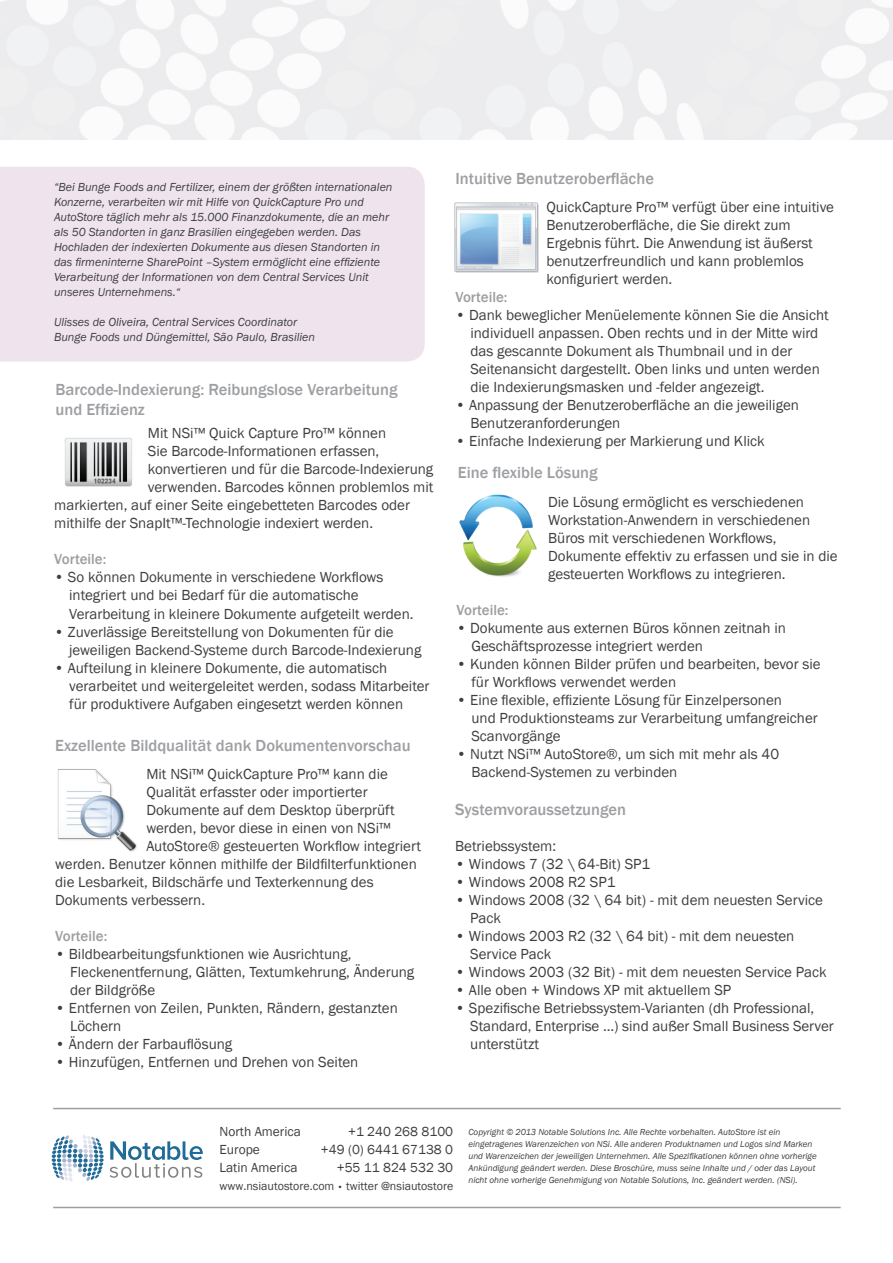
<style>
.page{position:relative;width:893px;height:1263px;background:#fff}
.page>*{position:absolute;margin:0;border:0;box-sizing:border-box;transform-origin:0 0}
.t1{font:500 16.5px/19.8px "Franklin Gothic";color:#9d9fa2}
.t2{font:15px/18px "Franklin Gothic";color:#3e3e3f}
.t3{font:500 15px "Franklin Gothic";color:#9d9fa2}
.t4{font:13.5px "Franklin Gothic";color:#3e3e3f}
.t5{font:italic 12px/15px "Franklin Gothic";color:#3e3e3f}
.t6{font:12px "Franklin Gothic";color:#3e3e3f}
.t7{font:italic 9px/12px "Franklin Gothic";color:#3e3e3f}
.s1{font-size:9px}
</style>
<div class="page">
<div style="left:0;top:167px;width:425px;height:195px;background:#efe4ee"></div>
<hr style="left:53px;top:1108px;width:788px;height:1px;background:#9d9fa2">
<hr style="left:53px;top:1207px;width:788px;height:1px;background:#9d9fa2">
<img style="left:57px;top:769px;width:80px;height:83px">
<img style="left:454px;top:202px;width:84px;height:70px">
<img style="left:64px;top:438px;width:68px;height:49px">
<img style="left:459px;top:494px;width:78px;height:83px">
<svg style="left:110px;top:1141px;width:93px;height:37px"></svg>
<svg style="left:52px;top:1135px;width:52px;height:46px"></svg>
<p class="t5" style="left:54px;top:179px;width:340px">“Bei Bunge Foods and Fertilizer, einem der größten internationalen Konzerne, verarbeiten wir mit Hilfe von QuickCapture Pro und AutoStore täglich mehr als 15.000 Finanzdokumente, die an mehr als 50 Standorten in ganz Brasilien eingegeben werden. Das Hochladen der indexierten Dokumente aus diesen Standorten in das firmeninterne SharePoint –System ermöglicht eine effiziente Verarbeitung der Informationen von dem Central Services Unit unseres Unternehmens.“</p>
<p class="t5" style="left:54px;top:314px;width:263px">Ulisses de Oliveira, Central Services Coordinator<br>Bunge Foods und Düngemittel, São Paulo, Brasilien</p>
<p class="t1" style="left:56px;top:379px;width:343px">Barcode-Indexierung: Reibungslose Verarbeitung und Effizienz</p>
<p class="t2" style="left:148px;top:425px;width:240px">Mit NSi™ Quick Capture Pro™ können</p>
<p class="t2" style="left:148px;top:443px;width:233px">Sie Barcode-Informationen erfassen,</p>
<p class="t2" style="left:148px;top:461px;width:287px">konvertieren und für die Barcode-Indexierung</p>
<p class="t2" style="left:148px;top:479px;width:287px">verwenden. Barcodes können problemlos mit</p>
<p class="t2" style="left:54px;top:497px;width:357px">markierten, auf einer Seite eingebetteten Barcodes oder</p>
<p class="t2" style="left:54px;top:515px;width:320px">mithilfe der SnapIt™-Technologie indexiert werden.</p>
<p class="t3" style="left:54px;top:550px;width:54px">Vorteile:</p>
<p class="t2" style="left:69px;top:569px;width:346px;text-indent:-15px">• So können Dokumente in verschiedene Workflows integriert und bei Bedarf für die automatische<br>Verarbeitung in kleinere Dokumente aufgeteilt werden.</p>
<p class="t2" style="left:69px;top:623px;width:354px;text-indent:-15px">• Zuverlässige Bereitstellung von Dokumenten für die jeweiligen Backend-Systeme durch Barcode-Indexierung</p>
<p class="t2" style="left:69px;top:659px;width:362px;text-indent:-15px">• Aufteilung in kleinere Dokumente, die automatisch verarbeitet und weitergeleitet werden, sodass Mitarbeiter für produktivere Aufgaben eingesetzt werden können</p>
<p class="t1" style="left:55px;top:736px;width:357px">Exzellente Bildqualität dank Dokumentenvorschau</p>
<p class="t2" style="left:146px;top:765px;width:243px">Mit NSi™ QuickCapture Pro™ kann die</p>
<p class="t2" style="left:146px;top:783px;width:223px">Qualität erfasster oder importierter</p>
<p class="t2" style="left:146px;top:801px;width:250px">Dokumente auf dem Desktop überprüft</p>
<p class="t2" style="left:146px;top:819px;width:246px">werden, bevor diese in einen von NSi™</p>
<p class="t2" style="left:146px;top:837px;width:276px">AutoStore® gesteuerten Workflow integriert</p>
<p class="t2" style="left:55px;top:855px;width:363px">werden. Benutzer können mithilfe der Bildfilterfunktionen</p>
<p class="t2" style="left:55px;top:873px;width:320px">die Lesbarkeit, Bildschärfe und Texterkennung des</p>
<p class="t2" style="left:55px;top:891px;width:151px">Dokuments verbessern.</p>
<p class="t3" style="left:55px;top:926px;width:54px">Vorteile:</p>
<p class="t2" style="left:70px;top:945px;width:346px;text-indent:-15px">• Bildbearbeitungsfunktionen wie Ausrichtung,<br>Fleckenentfernung, Glätten, Textumkehrung, Änderung der Bildgröße</p>
<p class="t2" style="left:70px;top:999px;width:329px;text-indent:-15px">• Entfernen von Zeilen, Punkten, Rändern, gestanzten<br>Löchern</p>
<p class="t2" style="left:55px;top:1035px;width:179px">• Ändern der Farbauflösung</p>
<p class="t2" style="left:55px;top:1053px;width:305px">• Hinzufügen, Entfernen und Drehen von Seiten</p>
<p class="t1" style="left:455px;top:169px;width:200px">Intuitive Benutzeroberfläche</p>
<p class="t2" style="left:546px;top:198px;width:289px">QuickCapture Pro™ verfügt über eine intuitive Benutzeroberfläche, die Sie direkt zum Ergebnis führt. Die Anwendung ist äußerst benutzerfreundlich und kann problemlos konfiguriert werden.</p>
<p class="t3" style="left:455px;top:287px;width:54px">Vorteile:</p>
<p class="t2" style="left:470px;top:306px;width:360px;text-indent:-15px">• Dank beweglicher Menüelemente können Sie die Ansicht individuell anpassen. Oben rechts und in der Mitte wird das gescannte Dokument als Thumbnail und in der Seitenansicht dargestellt. Oben links und unten werden die Indexierungsmasken und -felder angezeigt.</p>
<p class="t2" style="left:470px;top:396px;width:330px;text-indent:-15px">• Anpassung der Benutzeroberfläche an die jeweiligen<br>Benutzeranforderungen</p>
<p class="t2" style="left:455px;top:432px;width:311px">• Einfache Indexierung per Markierung und Klick</p>
<p class="t1" style="left:458px;top:463px;width:141px">Eine flexible Lösung</p>
<p class="t2" style="left:548px;top:493px;width:291px">Die Lösung ermöglicht es verschiedenen Workstation-Anwendern in verschiedenen Büros mit verschiedenen Workflows, Dokumente effektiv zu erfassen und sie in die gesteuerten Workflows zu integrieren.</p>
<p class="t3" style="left:456px;top:601px;width:54px">Vorteile:</p>
<p class="t2" style="left:471px;top:619px;width:316px;text-indent:-15px">• Dokumente aus externen Büros können zeitnah in<br>Geschäftsprozesse integriert werden</p>
<p class="t2" style="left:471px;top:655px;width:351px;text-indent:-15px">• Kunden können Bilder prüfen und bearbeiten, bevor sie für Workflows verwendet werden</p>
<p class="t2" style="left:471px;top:691px;width:348px;text-indent:-15px">• Eine flexible, effiziente Lösung für Einzelpersonen<br>und Produktionsteams zur Verarbeitung umfangreicher<br>Scanvorgänge</p>
<p class="t2" style="left:471px;top:745px;width:309px;text-indent:-15px">• Nutzt NSi™ AutoStore®, um sich mit mehr als 40<br>Backend-Systemen zu verbinden</p>
<p class="t1" style="left:455px;top:800px;width:173px">Systemvoraussetzungen</p>
<p class="t2" style="left:455px;top:837px;width:102px">Betriebssystem:</p>
<p class="t2" style="left:455px;top:855px;width:197px">• Windows 7 (32 \ 64-Bit) SP1</p>
<p class="t2" style="left:455px;top:873px;width:162px">• Windows 2008 R2 SP1</p>
<p class="t2" style="left:470px;top:891px;width:354px;text-indent:-15px">• Windows 2008 (32 \ 64 bit) - mit dem neuesten Service<br>Pack</p>
<p class="t2" style="left:470px;top:927px;width:326px;text-indent:-15px">• Windows 2003 R2 (32 \ 64 bit) - mit dem neuesten<br>Service Pack</p>
<p class="t2" style="left:455px;top:963px;width:373px">• Windows 2003 (32 Bit) - mit dem neuesten Service Pack</p>
<p class="t2" style="left:455px;top:981px;width:278px">• Alle oben + Windows XP mit aktuellem SP</p>
<p class="t2" style="left:470px;top:999px;width:365px;text-indent:-15px">• Spezifische Betriebssystem-Varianten (dh Professional,<br>Standard, Enterprise ...) sind außer Small Business Server unterstützt</p>
<p class="t4" style="left:220px;top:1123px;width:83px">North America</p>
<p class="t4" style="left:348px;top:1123px;width:107px">+1 240 268 8100</p>
<p class="t4" style="left:220px;top:1141px;width:42px">Europe</p>
<p class="t4" style="left:321px;top:1141px;width:134px">+49 (0) 6441 67138 0</p>
<p class="t4" style="left:220px;top:1159px;width:79px">Latin America</p>
<p class="t4" style="left:337px;top:1159px;width:118px">+55 11 824 532 30</p>
<p class="t6" style="left:220px;top:1179px;width:235px">www.nsiautostore.com <span class="s1">•</span> twitter @nsiautostore</p>
<p class="t7" style="left:468px;top:1126px;width:350px">Copyright © 2013 Notable Solutions Inc. Alle Rechte vorbehalten. AutoStore ist ein eingetragenes Warenzeichen von NSi. Alle anderen Produktnamen und Logos sind Marken und Warenzeichen der jeweiligen Unternehmen. Alle Spezifikationen können ohne vorherige Ankündigung geändert werden. Diese Broschüre, muss seine Inhalte und / oder das Layout nicht ohne vorherige Genehmigung von Notable Solutions, Inc. geändert werden. (NSi).</p>
</div>
